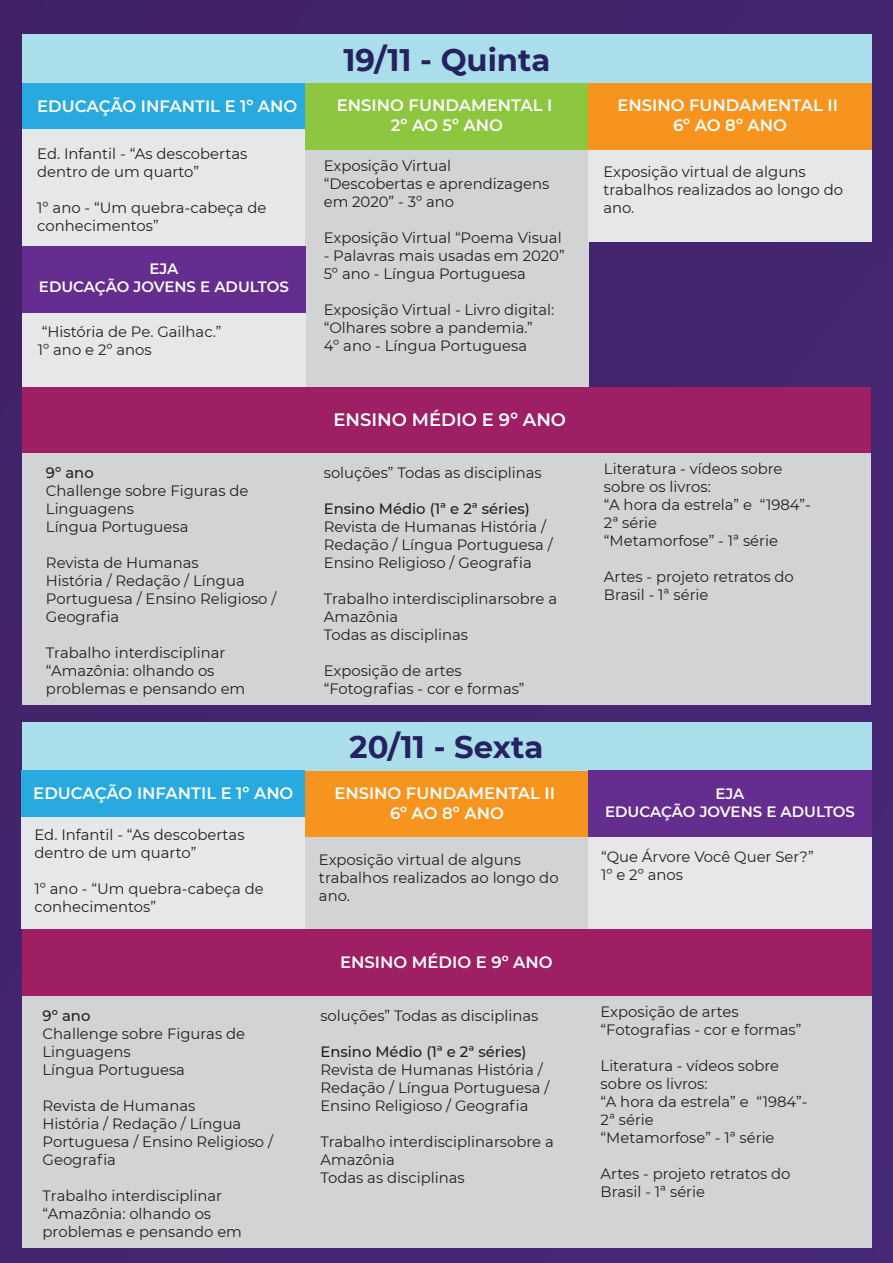
<style>
.page{position:relative;width:893px;height:1263px;background:#43256f}
.page>*{position:absolute;margin:0;border:0;box-sizing:border-box;transform-origin:0 0}
.t1{font:700 31.05px "Montserrat";color:#262262}
.t2{font:600 18px "Montserrat";color:#fff}
.t3{font:600 16.5px/19.8px "Montserrat";color:#fff;text-align:center}
.t4{font:15px/18px "Montserrat";color:#231f20}
.t5{font:500 15px "Montserrat";color:#231f20}
.t6{font:600 15px/18px "Montserrat";color:#fff;text-align:center}
</style>
<div class="page">
<div style="left:305px;top:770px;width:283px;height:67px;background:#f7941e"></div>
<div style="left:305px;top:837px;width:283px;height:92px;background:#d1d3d4"></div>
<div style="left:22px;top:722px;width:849px;height:48px;background:#a9deea"></div>
<div style="left:22px;top:770px;width:283px;height:47px;background:#28aae1"></div>
<div style="left:22px;top:817px;width:283px;height:112px;background:#e6e7e8"></div>
<div style="left:588px;top:770px;width:284px;height:67px;background:#662d91"></div>
<div style="left:588px;top:837px;width:284px;height:92px;background:#e6e7e8"></div>
<div style="left:22px;top:34px;width:850px;height:49px;background:#a9deea"></div>
<div style="left:22px;top:83px;width:283px;height:47px;background:#28aae1"></div>
<div style="left:22px;top:130px;width:283px;height:116px;background:#e6e7e8"></div>
<div style="left:305px;top:83px;width:283px;height:67px;background:#8dc63f"></div>
<div style="left:305px;top:150px;width:283px;height:237px;background:#d1d3d4"></div>
<div style="left:22px;top:246px;width:283px;height:67px;background:#662d91"></div>
<div style="left:22px;top:313px;width:283px;height:74px;background:#e6e7e8"></div>
<div style="left:588px;top:83px;width:284px;height:67px;background:#f7941e"></div>
<div style="left:588px;top:150px;width:284px;height:92px;background:#e6e7e8"></div>
<div style="left:22px;top:387px;width:849px;height:66px;background:#9e1f63"></div>
<div style="left:22px;top:453px;width:849px;height:252px;background:#d1d3d4"></div>
<div style="left:22px;top:929px;width:849px;height:67px;background:#9e1f63"></div>
<div style="left:22px;top:996px;width:849px;height:251px;background:#d1d3d4"></div>
<h1 class="t1" style="left:343px;top:37px;width:209px">19/11 - Quinta</h1>
<p class="t3" style="left:37px;top:95px;width:262px">EDUCAÇÃO INFANTIL E 1º ANO</p>
<p class="t3" style="left:337px;top:95px;width:217px">ENSINO FUNDAMENTAL I<br>2º AO 5º ANO</p>
<p class="t4" style="left:37px;top:144px;width:212px">Ed. Infantil - “As descobertas dentro de um quarto”</p>
<p class="t4" style="left:37px;top:198px;width:231px">1º ano - “Um quebra-cabeça de conhecimentos”</p>
<p class="t6" style="left:39px;top:259px;width:251px">EJA<br>EDUCAÇÃO JOVENS E ADULTOS</p>
<p class="t4" style="left:38px;top:322px;width:185px">“História de Pe. Gailhac.”<br>1º ano e 2º anos</p>
<p class="t5" style="left:46px;top:462px;width:49px">9º ano</p>
<p class="t4" style="left:46px;top:481px;width:204px">Challenge sobre Figuras de<br>Linguagens<br>Língua Portuguesa</p>
<p class="t4" style="left:46px;top:553px;width:232px">Revista de Humanas<br>História / Redação / Língua<br>Portuguesa / Ensino Religioso /<br>Geografia</p>
<p class="t4" style="left:46px;top:643px;width:201px">Trabalho interdisciplinar “Amazônia: olhando os problemas e pensando em</p>
<p class="t4" style="left:324px;top:156px;width:227px">Exposição Virtual “Descobertas e aprendizagens em 2020” - 3º ano</p>
<p class="t4" style="left:324px;top:228px;width:239px">Exposição Virtual “Poema Visual</p>
<p class="t4" style="left:324px;top:246px;width:242px">- Palavras mais usadas em 2020”<br>5º ano - Língua Portuguesa</p>
<p class="t4" style="left:324px;top:300px;width:232px">Exposição Virtual - Livro digital: “Olhares sobre a pandemia.”<br>4º ano - Língua Portuguesa</p>
<p class="t2" style="left:334px;top:407px;width:234px">ENSINO MÉDIO E 9º ANO</p>
<p class="t4" style="left:324px;top:463px;width:220px">soluções” Todas as disciplinas</p>
<p class="t5" style="left:324px;top:498px;width:208px">Ensino Médio (1ª e 2ª séries)</p>
<p class="t4" style="left:324px;top:517px;width:230px">Revista de Humanas História /<br>Redação / Língua Portuguesa /<br>Ensino Religioso / Geografia</p>
<p class="t4" style="left:324px;top:589px;width:235px">Trabalho interdisciplinarsobre a<br>Amazônia<br>Todas as disciplinas</p>
<p class="t4" style="left:324px;top:661px;width:202px">Exposição de artes “Fotografias - cor e formas”</p>
<h1 class="t1" style="left:350px;top:725px;width:195px">20/11 - Sexta</h1>
<p class="t3" style="left:617px;top:95px;width:222px">ENSINO FUNDAMENTAL II<br>6º AO 8º ANO</p>
<p class="t4" style="left:603px;top:162px;width:241px">Exposição virtual de alguns trabalhos realizados ao longo do ano.</p>
<p class="t4" style="left:604px;top:459px;width:208px">Literatura - vídeos sobre sobre os livros:<br>“A hora da estrela” e “1984”-<br>2ª série<br>“Metamorfose” - 1ª série</p>
<p class="t4" style="left:604px;top:567px;width:191px">Artes - projeto retratos do<br>Brasil - 1ª série</p>
<p class="t3" style="left:33px;top:782px;width:262px">EDUCAÇÃO INFANTIL E 1º ANO</p>
<p class="t6" style="left:605px;top:784px;width:251px">EJA<br>EDUCAÇÃO JOVENS E ADULTOS</p>
<p class="t3" style="left:334px;top:782px;width:222px">ENSINO FUNDAMENTAL II<br>6º AO 8º ANO</p>
<p class="t4" style="left:35px;top:825px;width:212px">Ed. Infantil - “As descobertas dentro de um quarto”</p>
<p class="t4" style="left:35px;top:879px;width:231px">1º ano - “Um quebra-cabeça de conhecimentos”</p>
<p class="t5" style="left:43px;top:1005px;width:49px">9º ano</p>
<p class="t4" style="left:43px;top:1024px;width:204px">Challenge sobre Figuras de<br>Linguagens<br>Língua Portuguesa</p>
<p class="t4" style="left:43px;top:1096px;width:232px">Revista de Humanas<br>História / Redação / Língua<br>Portuguesa / Ensino Religioso /<br>Geografia</p>
<p class="t4" style="left:43px;top:1186px;width:201px">Trabalho interdisciplinar “Amazônia: olhando os problemas e pensando em</p>
<p class="t4" style="left:319px;top:850px;width:241px">Exposição virtual de alguns trabalhos realizados ao longo do ano.</p>
<p class="t3" style="left:340px;top:951px;width:214px">ENSINO MÉDIO E 9º ANO</p>
<p class="t4" style="left:320px;top:1006px;width:220px">soluções” Todas as disciplinas</p>
<p class="t5" style="left:320px;top:1041px;width:208px">Ensino Médio (1ª e 2ª séries)</p>
<p class="t4" style="left:320px;top:1060px;width:230px">Revista de Humanas História /<br>Redação / Língua Portuguesa /<br>Ensino Religioso / Geografia</p>
<p class="t4" style="left:320px;top:1132px;width:235px">Trabalho interdisciplinarsobre a<br>Amazônia<br>Todas as disciplinas</p>
<p class="t4" style="left:601px;top:847px;width:214px">“Que Árvore Você Quer Ser?”<br>1º e 2º anos</p>
<p class="t4" style="left:601px;top:1002px;width:202px">Exposição de artes “Fotografias - cor e formas”</p>
<p class="t4" style="left:601px;top:1056px;width:208px">Literatura - vídeos sobre sobre os livros:<br>“A hora da estrela” e “1984”-<br>2ª série<br>“Metamorfose” - 1ª série</p>
<p class="t4" style="left:601px;top:1164px;width:191px">Artes - projeto retratos do<br>Brasil - 1ª série</p>
</div>
